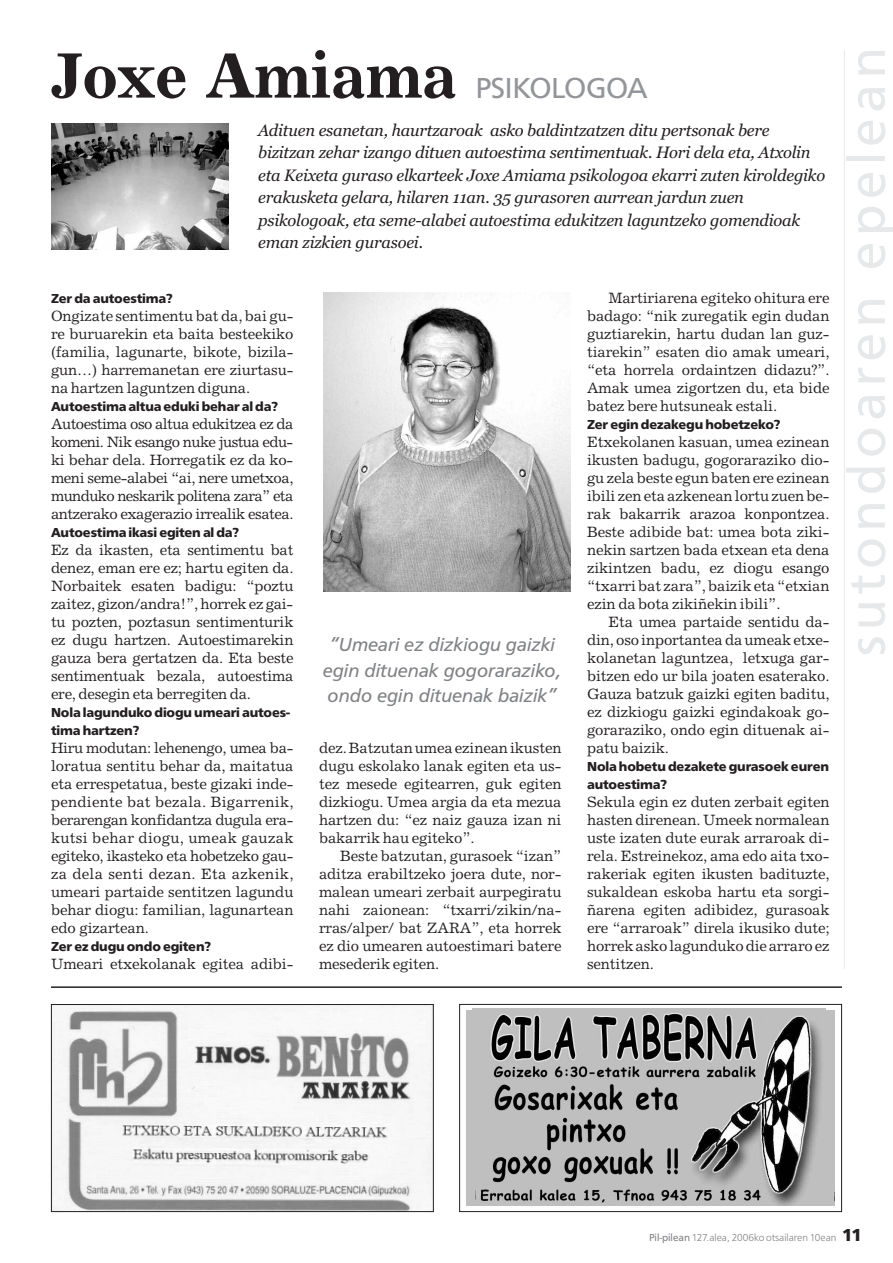
<style>
.page{position:relative;width:893px;height:1263px;background:#fff}
.page>*{position:absolute;margin:0;border:0;box-sizing:border-box;transform-origin:0 0}
.t1{font:700 64.5px "Excelsior LT Std";letter-spacing:-.015em;color:#231f20}
.t2{font:54px "Frutus T";letter-spacing:.105em;color:#e7e8e9}
.t3{font:19.5px/25.5px "Frutus T Italic";color:#808285;text-align:center}
.t4{font:italic 16.5px/22.5px "Georgia";letter-spacing:-.01em;color:#231f20}
.t5{font:15px/18px "Excelsior LT Std";letter-spacing:-.01em;color:#231f20;text-align:justify}
.t6{font:13.5px/18px "Frutus T Bold";letter-spacing:-.01em;color:#231f20}
.t7{font:10.5px "Frutus T Light";color:#808285}
.s1{font-family:"Frutus T";font-weight:400;font-size:30px;color:#939598}
.s2{font-family:"Frutus T"}
.s3{font-family:"Frutus T Bold";font-size:18px;color:#231f20}
</style>
<div class="page">
<hr style="left:844px;top:50px;width:1px;height:919px;background:#e7e8e9">
<hr style="left:51px;top:986px;width:791px;height:2px;background:#231f20">
<img style="left:323px;top:293px;width:247px;height:298px">
<img style="left:51px;top:123px;width:177px;height:126px">
<img style="left:53px;top:1006px;width:379px;height:204px">
<div style="left:51px;top:1004px;width:383px;height:208px;border:1px solid #231f20"></div>
<img style="left:473px;top:1009px;width:353px;height:197px">
<div style="left:459px;top:1004px;width:383px;height:208px;border:1px solid #231f20"></div>
<div style="left:467px;top:1011px;width:9px;height:195px;background:#bfbfbf"></div>
<h1 class="t1" style="left:51px;top:50px;width:598px">Joxe Amiama <span class="s1">PSIKOLOGOA</span></h1>
<p class="t4" style="left:258px;top:119px;width:569px">Adituen esanetan, haurtzaroak asko baldintzatzen ditu pertsonak bere bizitzan zehar izango dituen autoestima sentimentuak. Hori dela eta, Atxolin eta Keixeta guraso elkarteek Joxe Amiama psikologoa ekarri zuten kiroldegiko erakusketa gelara, hilaren 11an. 35 gurasoren aurrean jardun zuen psikologoak, eta seme-alabei autoestima edukitzen laguntzeko gomendioak eman zizkien gurasoei.</p>
<p class="t6" style="left:51px;top:289px;width:123px">Zer da autoestima?</p>
<p class="t5" style="left:51px;top:308px;width:244px">Ongizate sentimentu bat da, bai gu&shy;re buruarekin eta baita besteekiko (familia, lagunarte, bikote, bizila&shy;gun…) harremanetan ere ziurtasu&shy;na hartzen laguntzen diguna.</p>
<p class="t6" style="left:51px;top:397px;width:229px">Autoestima altua eduki behar al da?</p>
<p class="t5" style="left:51px;top:416px;width:244px">Autoestima oso altua edukitzea ez da komeni. Nik esango nuke justua edu&shy;ki behar dela. Horregatik ez da ko&shy;meni seme-alabei “ai, nere umetxoa, munduko neskarik politena zara” eta antzerako exagerazio irrealik esatea.</p>
<p class="t6" style="left:51px;top:523px;width:190px">Autoestima ikasi egiten al da?</p>
<p class="t5" style="left:51px;top:542px;width:244px">Ez da ikasten, eta sentimentu bat denez, eman ere ez; hartu egiten da.<br>Norbaitek esaten badigu: “poztu zaitez, gizon/andra!”, horrek ez gai&shy;tu pozten, poztasun sentimenturik ez dugu hartzen. Autoestimarekin gauza bera gertatzen da. Eta beste sentimentuak bezala, autoestima ere, desegin eta berregiten da.</p>
<p class="t6" style="left:51px;top:703px;width:240px">Nola lagunduko diogu umeari autoes&shy;tima hartzen?</p>
<p class="t5" style="left:51px;top:740px;width:244px">Hiru modutan: lehenengo, umea ba&shy;loratua sentitu behar da, maitatua eta errespetatua, beste gizaki inde&shy;pendiente bat bezala. Bigarrenik, berarengan konfidantza dugula era&shy;kutsi behar diogu, umeak gauzak egiteko, ikasteko eta hobetzeko gau&shy;za dela senti dezan. Eta azkenik, umeari partaide sentitzen lagundu behar diogu: familian, lagunartean edo gizartean.</p>
<p class="t6" style="left:51px;top:937px;width:162px">Zer ez dugu ondo egiten?</p>
<p class="t5" style="left:51px;top:956px;width:244px">Umeari etxekolanak egitea adibi-</p>
<h3 class="t3" style="left:323px;top:632px;width:240px">“Umeari ez dizkiogu gaizki egin dituenak gogoraraziko, ondo egin dituenak baizik”</h3>
<p class="t5" style="left:319px;top:740px;width:244px">dez.Batzutanumeaezineanikusten dugu eskolako lanak egiten eta us&shy;tez mesede egitearren, guk egiten dizkiogu. Umea argia da eta mezua hartzen du: “ez naiz gauza izan ni bakarrik hau egiteko”.</p>
<p class="t5" style="left:319px;top:848px;width:244px;text-indent:21px">Beste batzutan, gurasoek “izan” aditza erabiltzeko joera dute, nor&shy;malean umeari zerbait aurpegiratu nahi zaionean: “txarri/zikin/na&shy;rras/alper/ bat ZARA”, eta horrek ez dio umearen autoestimari batere mesederik egiten.</p>
<p class="t5" style="left:587px;top:290px;width:244px;text-indent:21px">Martiriarena egiteko ohitura ere badago: “nik zuregatik egin dudan guztiarekin, hartu dudan lan guz&shy;tiarekin” esaten dio amak umeari, “eta horrela ordaintzen didazu?”.<br>Amak umea zigortzen du, eta bide batez bere hutsuneak estali.</p>
<p class="t6" style="left:587px;top:415px;width:195px">Zer egin dezakegu hobetzeko?</p>
<p class="t5" style="left:587px;top:434px;width:244px">Etxekolanen kasuan, umea ezinean ikusten badugu, gogoraraziko dio&shy;gu zela beste egun baten ere ezinean ibili zen eta azkenean lortu zuen be&shy;rak bakarrik arazoa konpontzea.<br>Beste adibide bat: umea bota ziki&shy;nekin sartzen bada etxean eta dena zikintzen badu, ez diogu esango “txarri bat zara”, baizik eta “etxian ezin da bota zikiñekin ibili”.</p>
<p class="t5" style="left:587px;top:614px;width:244px;text-indent:21px">Eta umea partaide sentidu da&shy;din, oso inportanteadaumeaketxe&shy;kolanetan laguntzea, letxuga gar&shy;bitzen edo ur bila joaten esaterako.<br>Gauza batzuk gaizki egiten baditu, ez dizkiogu gaizki egindakoak go&shy;goraraziko, ondo egin dituenak ai&shy;patu baizik.</p>
<p class="t6" style="left:587px;top:757px;width:243px">Nola hobetu dezakete gurasoek euren autoestima?</p>
<p class="t5" style="left:587px;top:794px;width:244px">Sekula egin ez duten zerbait egiten hasten direnean. Umeek normalean uste izaten dute eurak arraroak di&shy;rela. Estreinekoz, ama edo aita txo&shy;rakeriak egiten ikusten badituzte, sukaldean eskoba hartu eta sorgi&shy;ñarena egiten adibidez, gurasoak ere “arraroak” direla ikusiko dute; horrekaskolagundukodiearraroez sentitzen.</p>
<h2 class="t2" style="left:835px;top:656px;width:610px;rotate:-90deg">sutondoaren epelean</h2>
<p class="t7" style="left:649px;top:1232px;width:214px"><span class="s2">Pil-pilean</span> 127.alea, 2006ko otsailaren 10ean <span class="s3">11</span></p>
</div>
